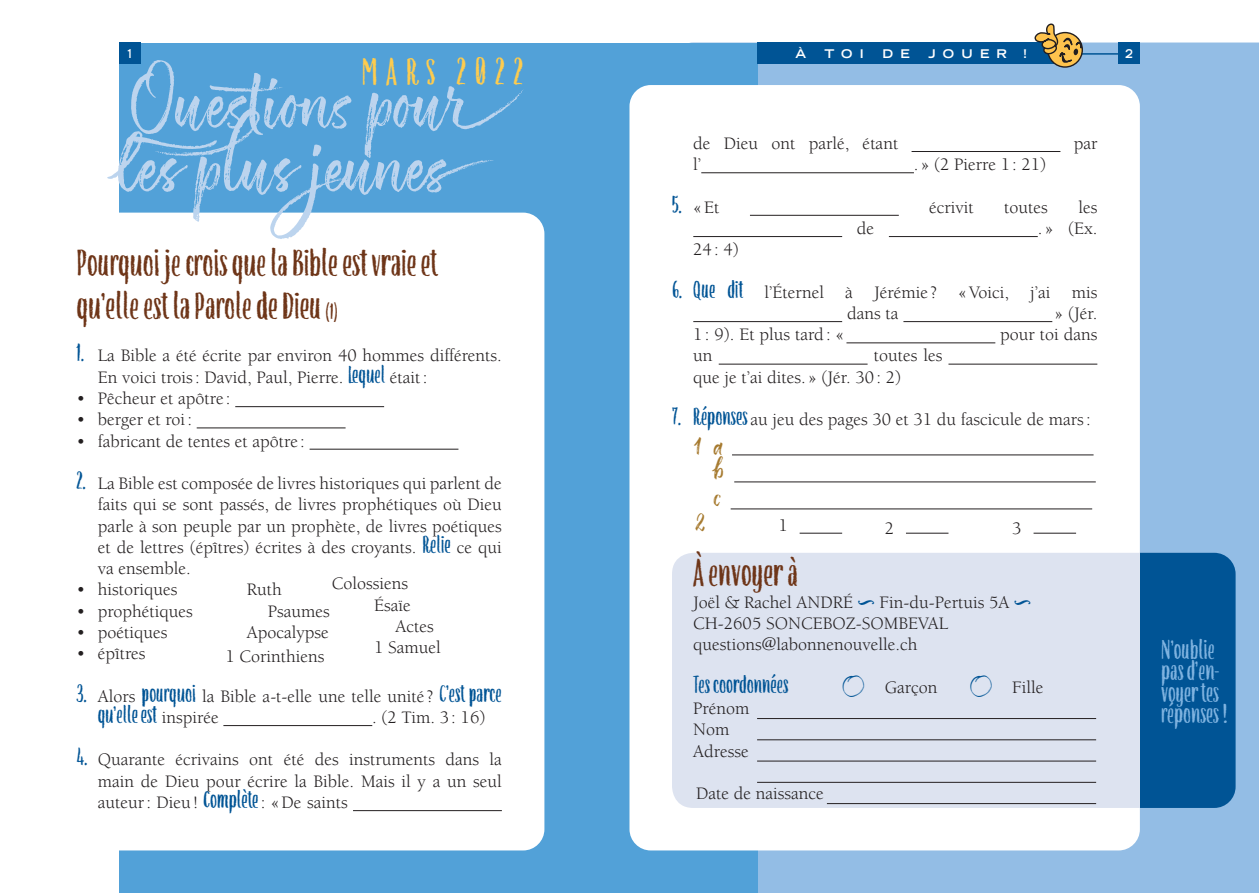
<style>
.page{position:relative;width:1259px;height:893px;background:#fff}
.page>*{position:absolute;margin:0;border:0;box-sizing:border-box;transform-origin:0 0}
.t1{font:72px/63.8px "ATS Script";color:#bcd4ee}
.H3_Titre_3e_niveau{font:condensed 42px/42.5px "ATS Cond";color:#6e3518}
.t2{font:condensed 42px "ATS Cond";letter-spacing:.2em;color:#fecc4e}
.t3{font:condensed 30px/21.3px "ATS Cond";color:#7fb3e0}
.t4{font:condensed 27px "ATS Cond";color:#005495}
.T1_Texte{font:27px "ATS Script";color:#a67a2f}
.t5{font:18px/21.3px "Berkeley";color:#231f20}
.t6{font:700 expanded 12px "Trade Gothic LT Std";letter-spacing:.6em;color:#fff}
.t7{font:700 expanded 12px "Trade Gothic LT Std";letter-spacing:.6em;color:#fff;scale:.85 1}
.s1{font-family:"ATS Cond";font-stretch:condensed;font-size:27px;color:#005495}
.s2{font-size:24px}
.s3{font-family:"ATS Extras";font-size:22.5px;color:#005495}
.s4{font-family:"Berkeley";font-stretch:normal;font-size:18px;color:#231f20}
</style>
<div class="page">
<div style="left:757px;top:43px;width:502px;height:850px;background:#93bde5"></div>
<div style="left:119px;top:43px;width:638px;height:850px;background:#52a1d8"></div>
<div style="left:672px;top:553px;width:563px;height:255px;background:#005495;border-radius:21px"></div>
<div style="left:629px;top:85px;width:511px;height:765px;background:#fff;border-radius:21px"></div>
<div style="left:34px;top:213px;width:510px;height:637px;background:#fff;border-radius:21px"></div>
<div style="left:672px;top:553px;width:468px;height:255px;background:#dde3f0"></div>
<hr style="left:757px;top:718px;width:339px;height:1px;background:#231f20">
<hr style="left:757px;top:739px;width:339px;height:1px;background:#231f20">
<hr style="left:757px;top:761px;width:339px;height:1px;background:#231f20">
<hr style="left:757px;top:782px;width:339px;height:1px;background:#231f20">
<hr style="left:827px;top:803px;width:269px;height:1px;background:#231f20">
<hr style="left:911px;top:151px;width:149px;height:1px;background:#231f20">
<hr style="left:701px;top:172px;width:213px;height:1px;background:#231f20">
<hr style="left:750px;top:215px;width:149px;height:1px;background:#231f20">
<hr style="left:693px;top:236px;width:149px;height:1px;background:#231f20">
<hr style="left:889px;top:236px;width:148px;height:1px;background:#231f20">
<hr style="left:693px;top:321px;width:149px;height:1px;background:#231f20">
<hr style="left:903px;top:321px;width:149px;height:1px;background:#231f20">
<hr style="left:846px;top:343px;width:149px;height:1px;background:#231f20">
<hr style="left:718px;top:364px;width:149px;height:1px;background:#231f20">
<hr style="left:948px;top:364px;width:149px;height:1px;background:#231f20">
<hr style="left:732px;top:455px;width:361px;height:1px;background:#231f20">
<hr style="left:734px;top:482px;width:361px;height:1px;background:#231f20">
<hr style="left:730px;top:509px;width:362px;height:1px;background:#231f20">
<hr style="left:799px;top:533px;width:43px;height:1px;background:#231f20">
<hr style="left:906px;top:533px;width:42px;height:1px;background:#231f20">
<hr style="left:1033px;top:533px;width:43px;height:1px;background:#231f20">
<hr style="left:235px;top:406px;width:149px;height:1px;background:#231f20">
<hr style="left:197px;top:428px;width:148px;height:1px;background:#231f20">
<hr style="left:309px;top:449px;width:149px;height:1px;background:#231f20">
<hr style="left:223px;top:725px;width:149px;height:1px;background:#231f20">
<hr style="left:353px;top:810px;width:149px;height:1px;background:#231f20">
<hr style="left:757px;top:53px;width:383px;height:2px;background:#005495">
<div style="left:757px;top:43px;width:308px;height:21px;background:#005495"></div>
<div style="left:1118px;top:43px;width:22px;height:21px;background:#005495"></div>
<div style="left:119px;top:43px;width:21px;height:21px;background:#005495"></div>
<svg style="left:1033px;top:23px;width:50px;height:49px"></svg>
<p class="t7" style="left:126px;top:46px;width:10px">1</p>
<p class="t6" style="left:795px;top:46px;width:12px">À</p>
<p class="t6" style="left:824px;top:46px;width:41px">TOI</p>
<p class="t6" style="left:882px;top:46px;width:29px">D E</p>
<p class="t6" style="left:928px;top:46px;width:80px">JOUER</p>
<p class="t6" style="left:1023px;top:46px;width:5px">!</p>
<p class="t7" style="left:1125px;top:46px;width:10px">2</p>
<h2 class="t2" style="left:362px;top:48px;width:163px">MARS 2022</h2>
<h1 class="t1" style="left:119px;top:71px;width:406px">Questions pour les plus jeunes</h1>
<p class="t5" style="left:693px;top:133px;width:206px">de Dieu ont parlé, étant</p>
<p class="t5" style="left:1073px;top:133px;width:25px">par</p>
<p class="t5" style="left:693px;top:154px;width:9px">l’</p>
<p class="t5" style="left:914px;top:154px;width:134px">. » (2 Pierre 1: 21)</p>
<p class="t5" style="left:672px;top:197px;width:49px"><span class="s1">5.</span> «Et</p>
<p class="t5" style="left:929px;top:197px;width:46px">écrivit</p>
<p class="t5" style="left:1004px;top:197px;width:45px">toutes</p>
<p class="t5" style="left:1078px;top:197px;width:20px">les</p>
<p class="t5" style="left:857px;top:218px;width:19px">de</p>
<p class="t5" style="left:1037px;top:218px;width:61px">. » (Ex.</p>
<p class="t5" style="left:693px;top:239px;width:47px">24: 4)</p>
<p class="t5" style="left:847px;top:282px;width:252px;text-indent:-175px"><span class="s1">6. Que dit</span> l’Éternel à Jérémie ? «Voici, j’ai mis dans ta</p>
<p class="H3_Titre_3e_niveau" style="left:77px;top:242px;width:363px">Pourquoi je crois que la Bible est vraie et qu’elle est la Parole de Dieu <span class="s2">(1)</span></p>
<p class="t5" style="left:98px;top:346px;width:405px;text-indent:-21px"><span class="s1">1.</span> La Bible a été écrite par environ 40 hommes différents.<br>En voici trois: David, Paul, Pierre. <span class="s1">Lequel</span> était:</p>
<p class="t5" style="left:77px;top:388px;width:155px">• Pêcheur et apôtre :</p>
<p class="t5" style="left:77px;top:409px;width:117px">• berger et roi:</p>
<p class="t5" style="left:77px;top:431px;width:230px">• fabricant de tentes et apôtre :</p>
<p class="t5" style="left:98px;top:473px;width:405px;text-align:justify;text-indent:-21px"><span class="s1">2.</span> La Bible est composée de livres historiques qui parlent de faits qui se sont passés, de livres prophétiques où Dieu parle à son peuple par un prophète, de livres poétiques et de lettres (épîtres) écrites à des croyants. <span class="s1">Relie</span> ce qui va ensemble.</p>
<p class="t5" style="left:77px;top:579px;width:102px">• historiques</p>
<p class="t5" style="left:247px;top:579px;width:36px">Ruth</p>
<p class="t5" style="left:332px;top:573px;width:78px">Colossiens</p>
<p class="t5" style="left:77px;top:601px;width:118px">• prophétiques</p>
<p class="t5" style="left:268px;top:601px;width:63px">Psaumes</p>
<p class="t5" style="left:1054px;top:303px;width:44px">» (Jér.</p>
<p class="t5" style="left:693px;top:324px;width:152px">1: 9). Et plus tard: «</p>
<p class="t5" style="left:1000px;top:324px;width:99px">pour toi dans</p>
<p class="t5" style="left:693px;top:346px;width:21px">un</p>
<p class="t5" style="left:693px;top:346px;width:251px;text-indent:180px">toutes les que je t’ai dites. » (Jér. 30: 2)</p>
<p class="t5" style="left:672px;top:409px;width:420px"><span class="s1">7. Réponses</span> au jeu des pages 30 et 31 du fascicule de mars:</p>
<p class="T1_Texte" style="left:693px;top:430px;width:31px">1 a</p>
<p class="T1_Texte" style="left:714px;top:454px;width:12px">b</p>
<p class="T1_Texte" style="left:714px;top:481px;width:8px">c</p>
<p class="T1_Texte" style="left:693px;top:505px;width:16px">2</p>
<p class="t5" style="left:778px;top:515px;width:11px">1</p>
<p class="t5" style="left:884px;top:518px;width:11px">2</p>
<p class="t5" style="left:1012px;top:518px;width:11px">3</p>
<h2 class="H3_Titre_3e_niveau" style="left:693px;top:552px;width:106px">À envoyer à</h2>
<p class="t5" style="left:693px;top:592px;width:339px">Joël &amp; Rachel ANDRÉ <sup>…</sup> Fin-du-Pertuis 5A <sup>…<br></sup>CH-2605 SONCEBOZ-SOMBEVAL questions@labonnenouvelle.ch</p>
<h3 class="t4" style="left:693px;top:669px;width:97px">Tes coordonnées</h3>
<p class="t5" style="left:842px;top:677px;width:97px"><span class="s3">£</span> Garçon</p>
<p class="t5" style="left:969px;top:677px;width:75px"><span class="s3">£</span> Fille</p>
<p class="t5" style="left:693px;top:698px;width:58px">Prénom<br>Nom<br>Adresse</p>
<p class="t5" style="left:696px;top:783px;width:129px">Date de naissance</p>
<p class="t5" style="left:374px;top:595px;width:38px">Ésaïe</p>
<p class="t5" style="left:77px;top:622px;width:92px">• poétiques</p>
<p class="t5" style="left:247px;top:622px;width:83px">Apocalypse</p>
<p class="t5" style="left:395px;top:616px;width:40px">Actes</p>
<p class="t5" style="left:77px;top:643px;width:71px">• épîtres</p>
<p class="t5" style="left:225px;top:646px;width:100px">1 Corinthiens</p>
<p class="t5" style="left:374px;top:637px;width:68px">1 Samuel</p>
<p class="t5" style="left:77px;top:686px;width:427px"><span class="s1">3.</span> Alors <span class="s1">pourquoi</span> la Bible a-t-elle une telle unité ? <span class="s1">C’est parce</span></p>
<p class="t4" style="left:98px;top:699px;width:122px">qu’elle est <span class="s4">inspirée</span></p>
<p class="t5" style="left:372px;top:707px;width:115px">. (2 Tim. 3: 16)</p>
<p class="t5" style="left:98px;top:749px;width:405px;text-align:justify;text-indent:-21px"><span class="s1">4.</span> Quarante écrivains ont été des instruments dans la main de Dieu pour écrire la Bible. Mais il y a un seul auteur: Dieu! <span class="s1">Complète</span>: «De saints</p>
<h3 class="t3" style="left:1161px;top:639px;width:68px">N’oublie pas d’en&shy;voyer tes réponses!</h3>
</div>
